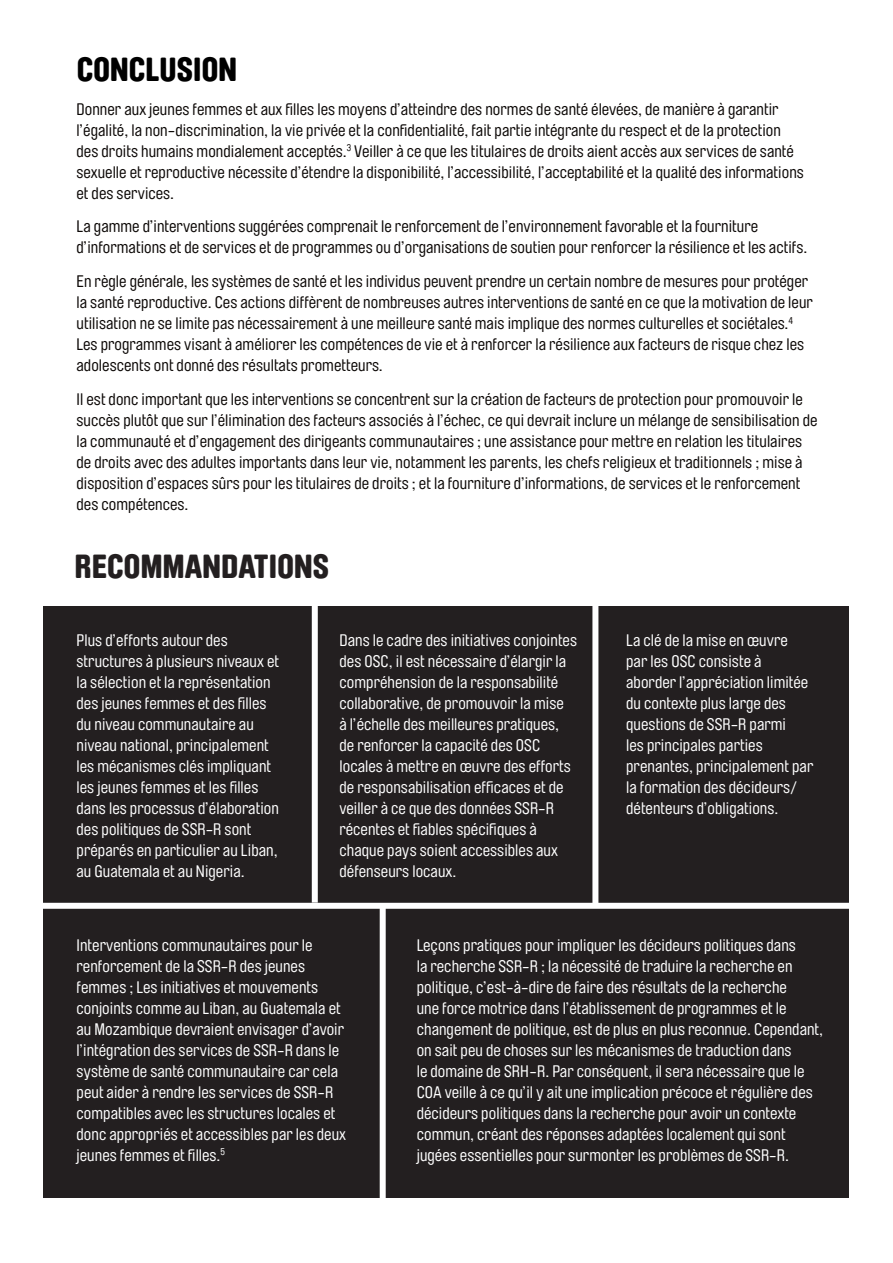
<style>
.page{position:relative;width:893px;height:1263px;background:#fff}
.page>*{position:absolute;margin:0;border:0;box-sizing:border-box;transform-origin:0 0}
.Heading{font:900 33px "Brauer Neue Std";letter-spacing:.005em;color:#231f20}
.Heading-2{font:900 33px "Brauer Neue Std";letter-spacing:.005em;color:#000}
.Body_copy{font:16.5px/21px "Brauer Neue Std";letter-spacing:.005em;color:#fff}
.Body_copy-2{font:16.5px/21px "Brauer Neue Std";letter-spacing:.005em;color:#0c0806}
</style>
<div class="page">
<div style="left:44px;top:606px;width:805px;height:591px;background:#231f20"></div>
<div style="left:19px;top:903px;width:874px;height:6px;background:#fff"></div>
<div style="left:312px;top:563px;width:6px;height:339px;background:#fff"></div>
<div style="left:380px;top:908px;width:6px;height:323px;background:#fff"></div>
<div style="left:592px;top:523px;width:6px;height:383px;background:#fff"></div>
<p class="Heading-2" style="left:77px;top:50px;width:162px">CONCLUSION</p>
<p class="Body_copy-2" style="left:77px;top:99px;width:729px">Donner aux jeunes femmes et aux filles les moyens d’atteindre des normes de santé élevées, de manière à garantir l’égalité, la non-discrimination, la vie privée et la confidentialité, fait partie intégrante du respect et de la protection des droits humains mondialement acceptés.<sup>3</sup> Veiller à ce que les titulaires de droits aient accès aux services de santé sexuelle et reproductive nécessite d’étendre la disponibilité, l’accessibilité, l’acceptabilité et la qualité des informations et des services.</p>
<p class="Body_copy-2" style="left:77px;top:216px;width:732px">La gamme d’interventions suggérées comprenait le renforcement de l’environnement favorable et la fourniture d’informations et de services et de programmes ou d’organisations de soutien pour renforcer la résilience et les actifs.</p>
<p class="Body_copy-2" style="left:77px;top:271px;width:738px">En règle générale, les systèmes de santé et les individus peuvent prendre un certain nombre de mesures pour protéger la santé reproductive. Ces actions diffèrent de nombreuses autres interventions de santé en ce que la motivation de leur utilisation ne se limite pas nécessairement à une meilleure santé mais implique des normes culturelles et sociétales.<sup>4<br></sup>Les programmes visant à améliorer les compétences de vie et à renforcer la résilience aux facteurs de risque chez les adolescents ont donné des résultats prometteurs.</p>
<p class="Body_copy-2" style="left:77px;top:389px;width:742px">Il est donc important que les interventions se concentrent sur la création de facteurs de protection pour promouvoir le succès plutôt que sur l’élimination des facteurs associés à l’échec, ce qui devrait inclure un mélange de sensibilisation de la communauté et d’engagement des dirigeants communautaires ; une assistance pour mettre en relation les titulaires de droits avec des adultes importants dans leur vie, notamment les parents, les chefs religieux et traditionnels ; mise à disposition d’espaces sûrs pour les titulaires de droits ; et la fourniture d’informations, de services et le renforcement des compétences.</p>
<p class="Heading" style="left:75px;top:547px;width:256px">RECOMMANDATIONS</p>
<p class="Body_copy" style="left:77px;top:630px;width:204px">Plus d’efforts autour des structures à plusieurs niveaux et la sélection et la représentation des jeunes femmes et des filles du niveau communautaire au niveau national, principalement les mécanismes clés impliquant les jeunes femmes et les filles dans les processus d’élaboration des politiques de SSR-R sont préparés en particulier au Liban, au Guatemala et au Nigeria.</p>
<p class="Body_copy" style="left:339px;top:630px;width:239px">Dans le cadre des initiatives conjointes des OSC, il est nécessaire d’élargir la compréhension de la responsabilité collaborative, de promouvoir la mise<br>à l’échelle des meilleures pratiques, de renforcer la capacité des OSC locales à mettre en œuvre des efforts de responsabilisation efficaces et de veiller à ce que des données SSR-R récentes et fiables spécifiques à chaque pays soient accessibles aux défenseurs locaux.</p>
<p class="Body_copy" style="left:626px;top:630px;width:189px">La clé de la mise en œuvre<br>par les OSC consiste à aborder l’appréciation limitée du contexte plus large des questions de SSR-R parmi<br>les principales parties prenantes, principalement par la formation des décideurs/ détenteurs d’obligations.</p>
<p class="Body_copy" style="left:77px;top:935px;width:271px">Interventions communautaires pour le renforcement de la SSR-R des jeunes femmes ; Les initiatives et mouvements conjoints comme au Liban, au Guatemala et au Mozambique devraient envisager d’avoir l’intégration des services de SSR-R dans le système de santé communautaire car cela peut aider à rendre les services de SSR-R compatibles avec les structures locales et donc appropriés et accessibles par les deux jeunes femmes et filles.<sup>5</sup></p>
<p class="Body_copy" style="left:417px;top:935px;width:408px">Leçons pratiques pour impliquer les décideurs politiques dans<br>la recherche SSR-R ; la nécessité de traduire la recherche en politique, c’est-à-dire de faire des résultats de la recherche<br>une force motrice dans l’établissement de programmes et le changement de politique, est de plus en plus reconnue. Cependant, on sait peu de choses sur les mécanismes de traduction dans<br>le domaine de SRH-R. Par conséquent, il sera nécessaire que le COA veille à ce qu’il y ait une implication précoce et régulière des décideurs politiques dans la recherche pour avoir un contexte commun, créant des réponses adaptées localement qui sont jugées essentielles pour surmonter les problèmes de SSR-R.</p>
</div>
